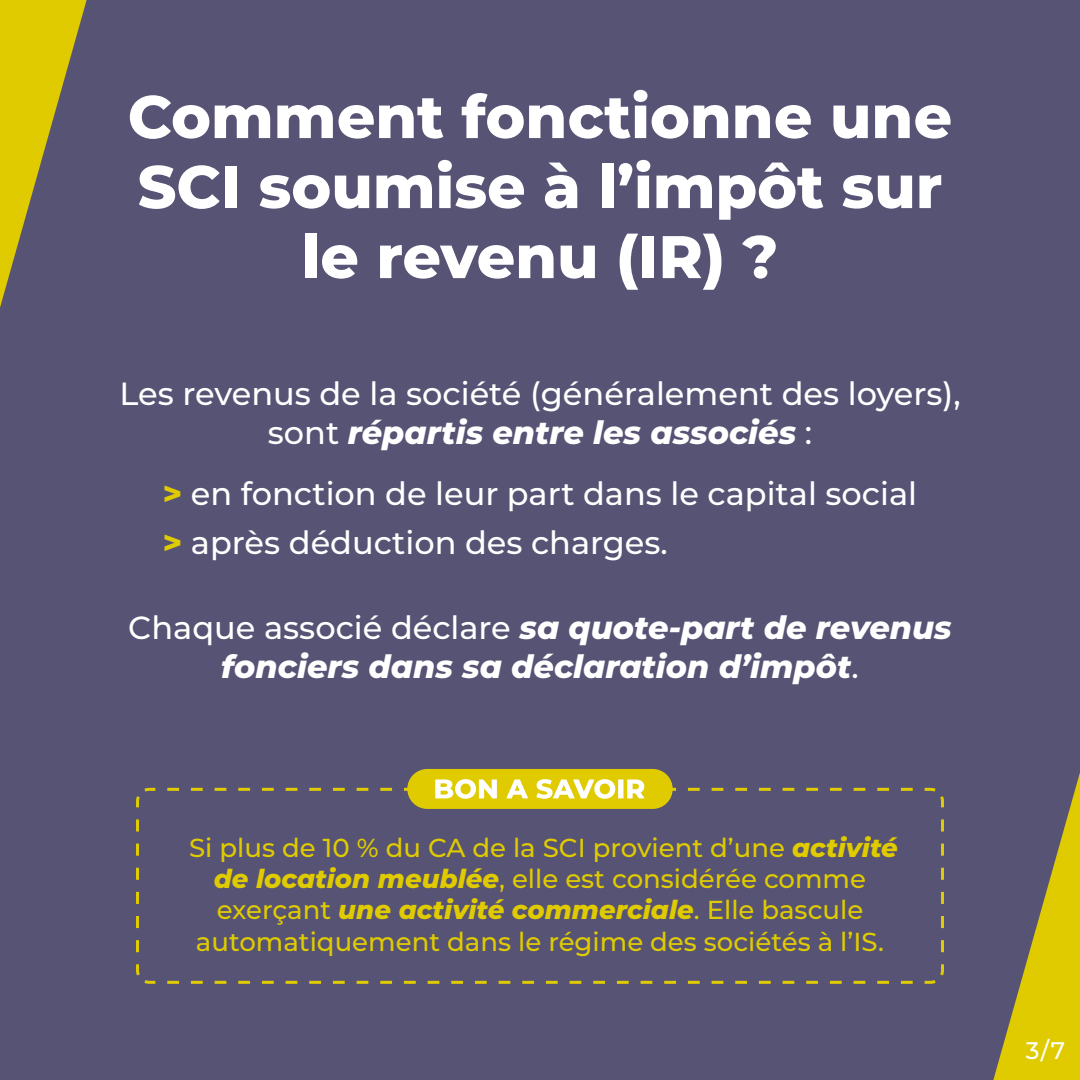
<style>
.page{position:relative;width:1080px;height:1080px;background:#565374}
.page>*{position:absolute;margin:0;border:0;box-sizing:border-box;transform-origin:0 0}
.t1{font:800 60px/70px "Montserrat";color:#fff;text-align:center}
.t2{font:500 32px/38.4px "Montserrat";color:#fff;text-align:center}
.t3{font:italic 800 32px/38.4px "Montserrat";color:#fff;text-align:center}
.t4{font:500 26px/31.2px "Montserrat";color:#e0cb00;text-align:center}
.t5{font:500 24px "Montserrat";color:#fff}
.s1{font-weight:800;font-style:italic}
.s2{font-weight:800;color:#e0cb00}
.s3{font-weight:500;font-style:normal}
</style>
<div class="page">
<svg style="left:0;top:0;width:87px;height:307px"></svg>
<svg style="left:993px;top:773px;width:87px;height:307px"></svg>
<svg style="left:136px;top:787px;width:808px;height:197px"></svg>
<div style="left:407px;top:769px;width:266px;height:40px;background:#e0cb00;border-radius:20px"></div>
<svg style="left:161px;top:779px;width:752px;height:20px"></svg>
<h1 class="t1" style="left:128px;top:78px;width:826px">Comment fonctionne une<br>SCI soumise à l’impôt sur le revenu (IR) ?</h1>
<p class="t2" style="left:119px;top:373px;width:843px">Les revenus de la société (généralement des loyers), sont <span class="s1">répartis entre les associés</span> :</p>
<p class="t2" style="left:163px;top:468px;width:756px;line-height:48.4px;text-align:left"><span class="s2">&gt;</span> en fonction de leur part dans le capital social <span class="s2">&gt;</span> après déduction des charges.</p>
<p class="t3" style="left:128px;top:607px;width:825px"><span class="s3">Chaque associé déclare</span> sa quote-part de revenus fonciers dans sa déclaration d’impôt<span class="s3">.</span></p>
<p class="t4" style="left:189px;top:831px;width:710px">Si plus de 10 % du CA de la SCI provient d’une <span class="s1">activité de location meublée</span>, elle est considérée comme exerçant <span class="s1">une activité commerciale</span>. Elle bascule automatiquement dans le régime des sociétés à l’IS.</p>
<p class="t5" style="left:1026px;top:1033px;width:41px">3/7</p>
</div>
